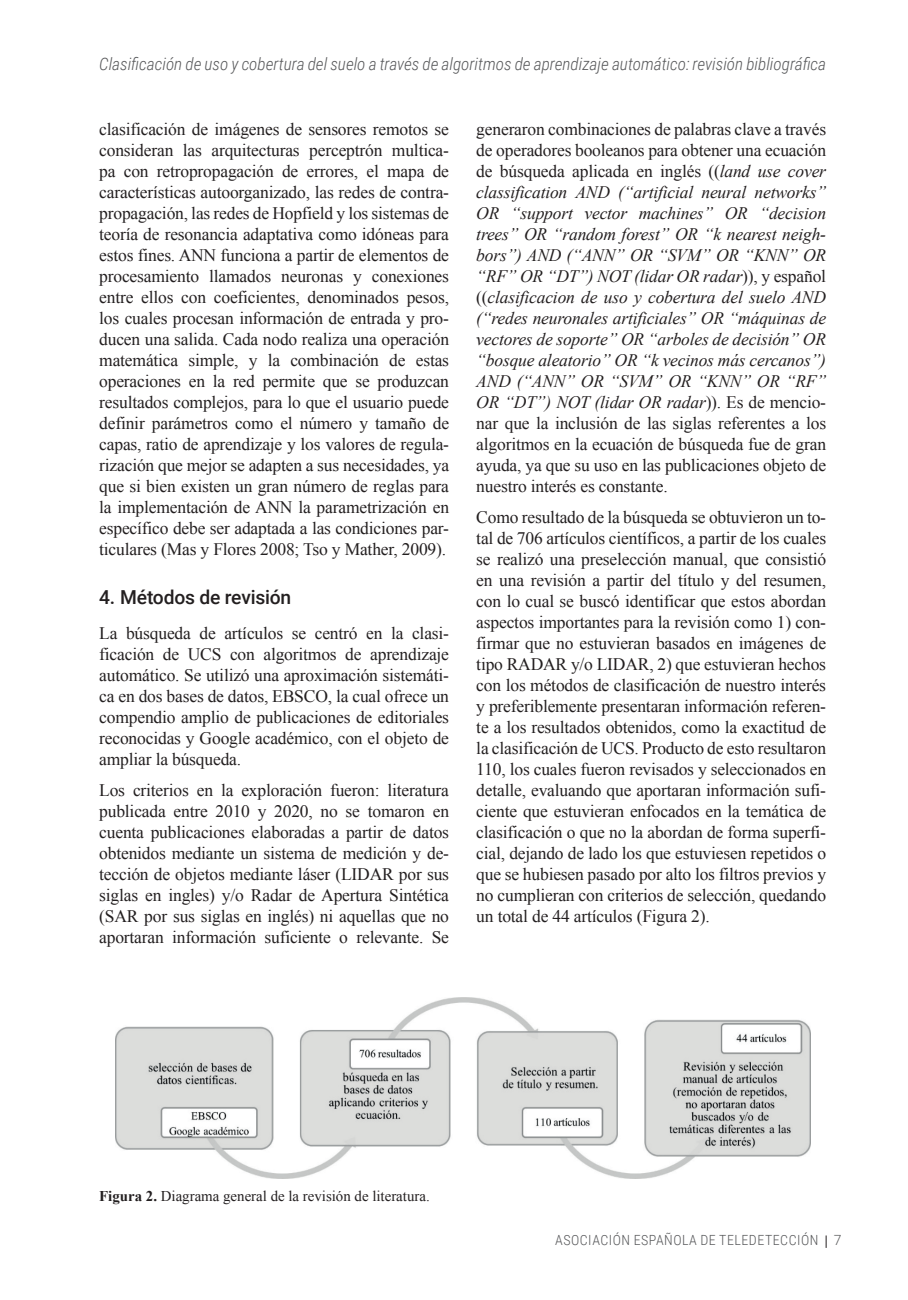
<style>
.page{position:relative;width:908px;height:1300px;background:#fff}
.page>*{position:absolute;margin:0;border:0;box-sizing:border-box;transform-origin:0 0}
.t1{font:500 19.25px "Roboto";letter-spacing:-.01em;color:#231f20}
.TD_06_TXT_GRAL_es{font:17.5px/21px "Times New Roman";letter-spacing:-.01em;color:#231f20;text-align:justify}
.TD_06_TXT_GRAL_es-2{font:italic 17.5px/21px "Times New Roman";letter-spacing:-.01em;color:#231f20;text-align:justify}
.t2{font:italic 300 17.15px "Roboto Condensed";color:#57585a}
.TD_09_PIE_FOTO_es{font:14.88px "Times New Roman";color:#231f20}
.t3{font:300 14px "Roboto Condensed";letter-spacing:.035em;color:#57585a}
.t4{font:300 14px "Roboto";color:#57585a}
.s1{font-style:normal}
.s2{font-weight:700}
</style>
<div class="page">
<svg style="left:826px;top:1235px;width:1px;height:13px"></svg>
<img style="left:115px;top:997px;width:695px;height:181px">
<p class="t2" style="left:99px;top:52px;width:728px">Clasificación de uso y cobertura del suelo a través de algoritmos de aprendizaje automático: revisión bibliográfica</p>
<p class="TD_06_TXT_GRAL_es" style="left:99px;top:118px;width:351px">clasificación de imágenes de sensores remotos se consideran las arquitecturas perceptrón multica&shy;pa con retropropagación de errores, el mapa de características autoorganizado, las redes de contra&shy;propagación, las redes de Hopfield y los sistemas de teoría de resonancia adaptativa como idóneas para estos fines. ANN funciona a partir de elementos de procesamiento llamados neuronas y conexiones entre ellos con coeficientes, denominados pesos, los cuales procesan información de entrada y pro&shy;ducen una salida. Cada nodo realiza una operación matemática simple, y la combinación de estas operaciones en la red permite que se produzcan resultados complejos, para lo que el usuario puede definir parámetros como el número y tamaño de capas, ratio de aprendizaje y los valores de regula&shy;rización que mejor se adapten a sus necesidades, ya que si bien existen un gran número de reglas para la implementación de ANN la parametrización en específico debe ser adaptada a las condiciones par&shy;ticulares (Mas y Flores 2008; Tso y Mather, 2009).</p>
<p class="t1" style="left:99px;top:584px;width:194px">4. Métodos de revisión</p>
<p class="TD_06_TXT_GRAL_es" style="left:99px;top:622px;width:351px">La búsqueda de artículos se centró en la clasi&shy;ficación de UCS con algoritmos de aprendizaje automático. Se utilizó una aproximación sistemáti&shy;ca en dos bases de datos, EBSCO, la cual ofrece un compendio amplio de publicaciones de editoriales reconocidas y Google académico, con el objeto de ampliar la búsqueda.</p>
<p class="TD_06_TXT_GRAL_es" style="left:99px;top:779px;width:351px">Los criterios en la exploración fueron: literatura publicada entre 2010 y 2020, no se tomaron en cuenta publicaciones elaboradas a partir de datos obtenidos mediante un sistema de medición y de&shy;tección de objetos mediante láser (LIDAR por sus siglas en ingles) y/o Radar de Apertura Sintética (SAR por sus siglas en inglés) ni aquellas que no aportaran información suficiente o relevante. Se</p>
<p class="TD_06_TXT_GRAL_es-2" style="left:476px;top:118px;width:351px"><span class="s1">generaron combinaciones de palabras clave a través de operadores booleanos para obtener una ecuación de búsqueda aplicada en inglés ((</span>land use cover classification AND (“artificial neural networks” OR “support vector machines” OR “decision trees” OR “random forest” OR “k nearest neigh&shy;bors”) AND (“ANN” OR “SVM” OR “KNN” OR “RF” OR “DT”) NOT (lidar OR radar<span class="s1">)), y español ((</span>clasificacion de uso y cobertura del suelo AND (“redes neuronales artificiales” OR “máquinas de vectores de soporte” OR “arboles de decisión” OR “bosque aleatorio” OR “k vecinos más cercanos”)<br>AND (“ANN” OR “SVM” OR “KNN” OR “RF” OR “DT”) NOT (lidar OR radar<span class="s1">)). Es de mencio&shy;nar que la inclusión de las siglas referentes a los algoritmos en la ecuación de búsqueda fue de gran ayuda, ya que su uso en las publicaciones objeto de nuestro interés es constante.</span></p>
<p class="TD_06_TXT_GRAL_es" style="left:476px;top:506px;width:351px">Como resultado de la búsqueda se obtuvieron un to&shy;tal de 706 artículos científicos, a partir de los cuales se realizó una preselección manual, que consistió en una revisión a partir del título y del resumen, con lo cual se buscó identificar que estos abordan aspectos importantes para la revisión como 1) con&shy;firmar que no estuvieran basados en imágenes de tipo RADAR y/o LIDAR, 2) que estuvieran hechos con los métodos de clasificación de nuestro interés y preferiblemente presentaran información referen&shy;te a los resultados obtenidos, como la exactitud de la clasificación de UCS. Producto de esto resultaron 110, los cuales fueron revisados y seleccionados en detalle, evaluando que aportaran información sufi&shy;ciente que estuvieran enfocados en la temática de clasificación o que no la abordan de forma superfi&shy;cial, dejando de lado los que estuviesen repetidos o que se hubiesen pasado por alto los filtros previos y no cumplieran con criterios de selección, quedando un total de 44 artículos (Figura 2).</p>
<p class="TD_09_PIE_FOTO_es" style="left:99px;top:1185px;width:332px"><span class="s2">Figura 2.</span> Diagrama general de la revisión de literatura.</p>
<p class="t3" style="left:555px;top:1230px;width:265px">ASOCIACIÓN ESPAÑOLA DE TELEDETECCIÓN</p>
<p class="t4" style="left:834px;top:1230px;width:9px">7</p>
</div>
